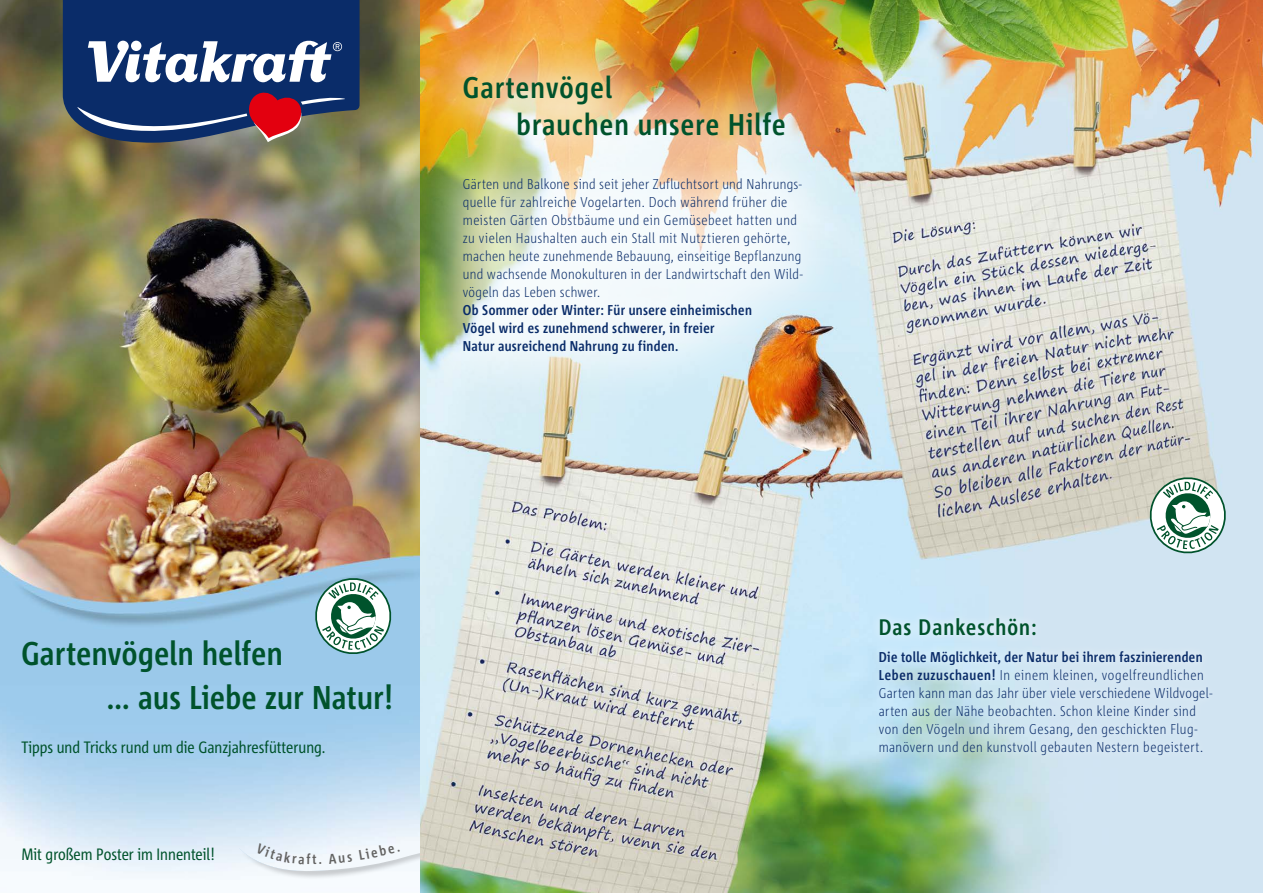
<style>
.page{position:relative;width:1263px;height:893px;background:#fff}
.page>*{position:absolute;margin:0;border:0;box-sizing:border-box;transform-origin:0 0}
.t1{font:700 32.85px/44.1px "Corpid E1 s Cd";letter-spacing:.01em;color:#00532c}
.t2{font:700 29.85px/37.3px "Corpid E1 s Cd";letter-spacing:.04em;color:#00532c}
.t3{font:700 22.5px "Corpid E1 s Cd";letter-spacing:.05em;color:#00532c}
.t4{font:16.5px "Corpid E1 s Cd";color:#00532c}
.t5{font:300 14.25px/18px "Corpid E1 s Cd";letter-spacing:.03em;color:#0a2c69}
.t6{font:700 14.25px/18px "Corpid E1 s Cd";letter-spacing:.025em;color:#0a2c69}
.s1{font-weight:700}
</style>
<div class="page">
<img style="left:0;top:0;width:1263px;height:893px">
<div style="left:240px;top:847px;width:205px;height:34px;background:#000;opacity:.27"></div>
<svg style="left:314px;top:577px;width:79px;height:78px"></svg>
<svg style="left:63px;top:0;width:297px;height:144px;background:#3f4f78"></svg>
<div style="left:404px;top:18px;width:456px;height:393px;background:#fff;opacity:.75"></div>
<div style="left:870px;top:610px;width:350px;height:154px;background:#fff;opacity:.75"></div>
<svg style="left:1148px;top:476px;width:79px;height:79px"></svg>
<svg style="left:239px;top:843px;width:206px;height:29px"></svg>
<h2 class="t2" style="left:517px;top:68px;width:271px;text-indent:-54px">Gartenvögel<br>brauchen unsere Hilfe</h2>
<p class="t5" style="left:463px;top:175px;width:342px">Gärten und Balkone sind seit jeher Zufluchtsort und Nahrungs&shy;quelle für zahlreiche Vogelarten. Doch während früher die meisten Gärten Obstbäume und ein Gemüsebeet hatten und zu vielen Haushalten auch ein Stall mit Nutztieren gehörte, machen heute zunehmende Bebauung, einseitige Bepflanzung und wachsende Monokulturen in der Landwirtschaft den Wild&shy;vögeln das Leben schwer.</p>
<p class="t6" style="left:463px;top:300px;width:291px">Ob Sommer oder Winter: Für unsere einheimischen<br>Vögel wird es zunehmend schwerer, in freier<br>Natur ausreichend Nahrung zu finden.</p>
<h1 class="t1" style="left:107px;top:631px;width:287px;text-indent:-85px">Gartenvögeln helfen<br>... aus Liebe zur Natur!</h1>
<p class="t4" style="left:21px;top:736px;width:306px">Tipps und Tricks rund um die Ganzjahresfütterung.</p>
<p class="t4" style="left:21px;top:844px;width:195px">Mit großem Poster im Innenteil!</p>
<h3 class="t3" style="left:879px;top:613px;width:159px">Das Dankeschön:</h3>
<p class="t5" style="left:879px;top:648px;width:335px"><span class="s1">Die tolle Möglichkeit, der Natur bei ihrem faszinierenden Leben zuzuschauen!</span> In einem kleinen, vogelfreundlichen Garten kann man das Jahr über viele verschiedene Wildvogel&shy;arten aus der Nähe beobachten. Schon kleine Kinder sind von den Vögeln und ihrem Gesang, den geschickten Flug&shy;manövern und den kunstvoll gebauten Nestern begeistert.</p>
</div>
